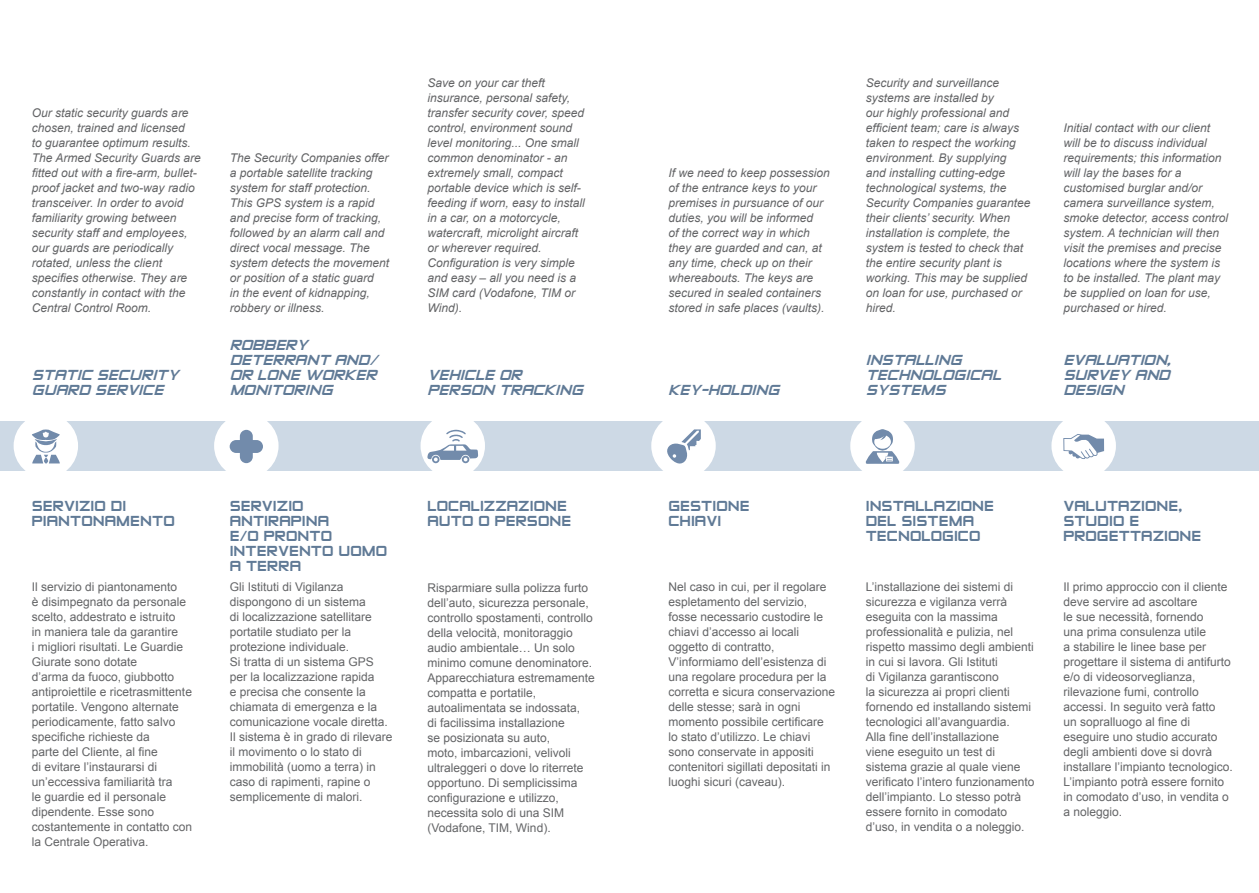
<style>
.page{position:relative;width:1259px;height:893px;background:#fff}
.page>*{position:absolute;margin:0;border:0;box-sizing:border-box;transform-origin:0 0}
.t1{font:17.25px/15px "Zero Twos";color:#607a96}
.t2{font:italic 17.25px/15px "Zero Twos";color:#607a96}
.t3{font:12px/15px "Arial";color:#636466}
.t4{font:italic 12px/15px "Arial";color:#636466}
</style>
<div class="page">
<div style="left:0;top:422px;width:1259px;height:49px;background:#cdd9e5"></div>
<div style="left:420px;top:414px;width:65px;height:64px;background:#fff;border-radius:50%"></div>
<div style="left:214px;top:414px;width:64px;height:64px;background:#fff;border-radius:50%"></div>
<div style="left:14px;top:414px;width:64px;height:64px;background:#fff;border-radius:50%"></div>
<div style="left:651px;top:414px;width:65px;height:64px;background:#fff;border-radius:50%"></div>
<div style="left:850px;top:414px;width:64px;height:64px;background:#fff;border-radius:50%"></div>
<div style="left:1051px;top:414px;width:65px;height:64px;background:#fff;border-radius:50%"></div>
<svg style="left:427px;top:430px;width:51px;height:33px"></svg>
<svg style="left:865px;top:429px;width:35px;height:35px"></svg>
<svg style="left:32px;top:429px;width:28px;height:34px"></svg>
<svg style="left:1063px;top:434px;width:41px;height:25px"></svg>
<svg style="left:230px;top:430px;width:33px;height:33px"></svg>
<svg style="left:667px;top:429px;width:34px;height:35px"></svg>
<p class="t4" style="left:32px;top:105px;width:170px">Our static security guards are chosen, trained and licensed<br>to guarantee optimum results.<br>The Armed Security Guards are fitted out with a fire-arm, bullet&shy;proof jacket and two-way radio transceiver. In order to avoid familiarity growing between security staff and employees, our guards are periodically rotated, unless the client specifies otherwise. They are constantly in contact with the<br>Central Control Room.</p>
<h1 class="t2" style="left:32px;top:368px;width:12px">STATIC</h1>
<h1 class="t2" style="left:97px;top:368px;width:12px">SECURIT</h1>
<h1 class="t2" style="left:168px;top:368px;width:18px">Y</h1>
<h1 class="t2" style="left:32px;top:383px;width:13px">GUARD</h1>
<h1 class="t2" style="left:95px;top:383px;width:53px">SERVICE</h1>
<p class="t4" style="left:230px;top:150px;width:161px">The Security Companies offer a portable satellite tracking system for staff protection.<br>This GPS system is a rapid and precise form of tracking, followed by an alarm call and direct vocal message. The system detects the movement or position of a static guard<br>in the event of kidnapping, robbery or illness.</p>
<h1 class="t2" style="left:230px;top:338px;width:84px">ROBBERY<br>DETERRANT</h1>
<h1 class="t2" style="left:334px;top:353px;width:14px">AND</h1>
<h1 class="t2" style="left:369px;top:353px;width:14px">/</h1>
<h1 class="t2" style="left:230px;top:368px;width:40px">OR LONE</h1>
<h1 class="t2" style="left:305px;top:368px;width:63px">WORKER</h1>
<h1 class="t2" style="left:230px;top:383px;width:12px">MONITORING</h1>
<p class="t4" style="left:427px;top:75px;width:159px">Save on your car theft insurance, personal safety, transfer security cover, speed control, environment sound level monitoring... One small common denominator - an extremely small, compact portable device which is self&shy;feeding if worn, easy to install in a car, on a motorcycle, watercraft, microlight aircraft or wherever required.<br>Configuration is very simple and easy – all you need is a<br>SIM card (Vodafone, TIM or<br>Wind).</p>
<h1 class="t2" style="left:427px;top:368px;width:43px">VEHICLE</h1>
<h1 class="t2" style="left:499px;top:368px;width:14px">OR</h1>
<h1 class="t2" style="left:427px;top:383px;width:13px">PERSON</h1>
<h1 class="t2" style="left:499px;top:383px;width:13px">TRAC</h1>
<h1 class="t2" style="left:544px;top:383px;width:22px">KING</h1>
<h1 class="t1" style="left:32px;top:499px;width:12px">SER</h1>
<h1 class="t1" style="left:64px;top:499px;width:20px">VIZIO</h1>
<h1 class="t1" style="left:111px;top:499px;width:8px">DI</h1>
<h1 class="t1" style="left:32px;top:514px;width:12px">PIANTONAMENTO</h1>
<p class="t3" style="left:32px;top:579px;width:162px">Il servizio di piantonamento<br>è disimpegnato da personale scelto, addestrato e istruito<br>in maniera tale da garantire<br>i migliori risultati. Le Guardie<br>Giurate sono dotate<br>d’arma da fuoco, giubbotto antiproiettile e ricetrasmittente portatile. Vengono alternate periodicamente, fatto salvo specifiche richieste da<br>parte del Cliente, al fine<br>di evitare l’instaurarsi di un’eccessiva familiarità tra<br>le guardie ed il personale dipendente. Esse sono costantemente in contatto con la Centrale Operativa.</p>
<h1 class="t1" style="left:230px;top:499px;width:159px">SERVIZIO<br>ANTIRAPINA<br>E/O PRONTO<br>INTERVENTO UOMO<br>A TERRA</h1>
<p class="t3" style="left:230px;top:579px;width:164px">Gli Istituti di Vigilanza dispongono di un sistema<br>di localizzazione satellitare portatile studiato per la protezione individuale.<br>Si tratta di un sistema GPS per la localizzazione rapida<br>e precisa che consente la chiamata di emergenza e la comunicazione vocale diretta.<br>Il sistema è in grado di rilevare il movimento o lo stato di immobilità (uomo a terra) in caso di rapimenti, rapine o semplicemente di malori.</p>
<h1 class="t1" style="left:427px;top:499px;width:145px">LOCALIZZAZIONE<br>AUTO O PERSONE</h1>
<p class="t3" style="left:427px;top:580px;width:169px">Risparmiare sulla polizza furto dell’auto, sicurezza personale, controllo spostamenti, controllo della velocità, monitoraggio audio ambientale… Un solo minimo comune denominatore.<br>Apparecchiatura estremamente compatta e portatile, autoalimentata se indossata,<br>di facilissima installazione<br>se posizionata su auto,<br>moto, imbarcazioni, velivoli ultraleggeri o dove lo riterrete opportuno. Di semplicissima configurazione e utilizzo, necessita solo di una SIM (Vodafone, TIM, Wind).</p>
<p class="t4" style="left:668px;top:165px;width:163px">If we need to keep possession of the entrance keys to your premises in pursuance of our duties, you will be informed<br>of the correct way in which they are guarded and can, at any time, check up on their whereabouts. The keys are secured in sealed containers stored in safe places (vaults).</p>
<h1 class="t2" style="left:668px;top:383px;width:63px">KEY-HOLDING</h1>
<p class="t4" style="left:865px;top:75px;width:166px">Security and surveillance systems are installed by<br>our highly professional and efficient team; care is always taken to respect the working environment. By supplying<br>and installing cutting-edge technological systems, the<br>Security Companies guarantee their clients’ security. When installation is complete, the system is tested to check that the entire security plant is working. This may be supplied on loan for use, purchased or hired.</p>
<h1 class="t2" style="left:865px;top:353px;width:56px">INSTALLING<br>TECHNOLOGICAL<br>SYSTEMS</h1>
<p class="t4" style="left:1063px;top:120px;width:166px">Initial contact with our client will be to discuss individual requirements; this information will lay the bases for a customised burglar and/or camera surveillance system, smoke detector, access control system. A technician will then visit the premises and precise locations where the system is to be installed. The plant may be supplied on loan for use, purchased or hired.</p>
<h1 class="t2" style="left:1063px;top:353px;width:33px">EVALUATION</h1>
<h1 class="t2" style="left:1167px;top:353px;width:10px">,</h1>
<h1 class="t2" style="left:1063px;top:368px;width:13px">SUR</h1>
<h1 class="t2" style="left:1097px;top:368px;width:51px">VEY AND</h1>
<h1 class="t2" style="left:1063px;top:383px;width:12px">DESIGN</h1>
<h1 class="t1" style="left:668px;top:499px;width:53px">GESTIONE<br>CHIAVI</h1>
<p class="t3" style="left:668px;top:579px;width:168px">Nel caso in cui, per il regolare espletamento del servizio, fosse necessario custodire le chiavi d’accesso ai locali oggetto di contratto,<br>V’informiamo dell’esistenza di una regolare procedura per la corretta e sicura conservazione delle stesse; sarà in ogni momento possibile certificare lo stato d’utilizzo. Le chiavi sono conservate in appositi contenitori sigillati depositati in luoghi sicuri (caveau).</p>
<h1 class="t1" style="left:865px;top:499px;width:11px">INSTALLAZIONE<br>DEL</h1>
<h1 class="t1" style="left:901px;top:514px;width:12px">SISTEMA</h1>
<h1 class="t1" style="left:865px;top:529px;width:12px">TECNOLOGICO</h1>
<p class="t3" style="left:865px;top:579px;width:170px">L’installazione dei sistemi di sicurezza e vigilanza verrà eseguita con la massima professionalità e pulizia, nel rispetto massimo degli ambienti in cui si lavora. Gli Istituti<br>di Vigilanza garantiscono<br>la sicurezza ai propri clienti fornendo ed installando sistemi tecnologici all’avanguardia.<br>Alla fine dell’installazione<br>viene eseguito un test di sistema grazie al quale viene verificato l’intero funzionamento dell’impianto. Lo stesso potrà essere fornito in comodato d’uso, in vendita o a noleggio.</p>
<h1 class="t1" style="left:1063px;top:499px;width:120px">VALUTAZIONE,<br>STUDIO E<br>PROGETTAZIONE</h1>
<p class="t3" style="left:1063px;top:579px;width:171px">Il primo approccio con il cliente deve servire ad ascoltare<br>le sue necessità, fornendo<br>una prima consulenza utile<br>a stabilire le linee base per progettare il sistema di antifurto e/o di videosorveglianza, rilevazione fumi, controllo accessi. In seguito verà fatto<br>un sopralluogo al fine di eseguire uno studio accurato degli ambienti dove si dovrà installare l’impianto tecnologico.<br>L’impianto potrà essere fornito in comodato d’uso, in vendita o a noleggio.</p>
</div>
